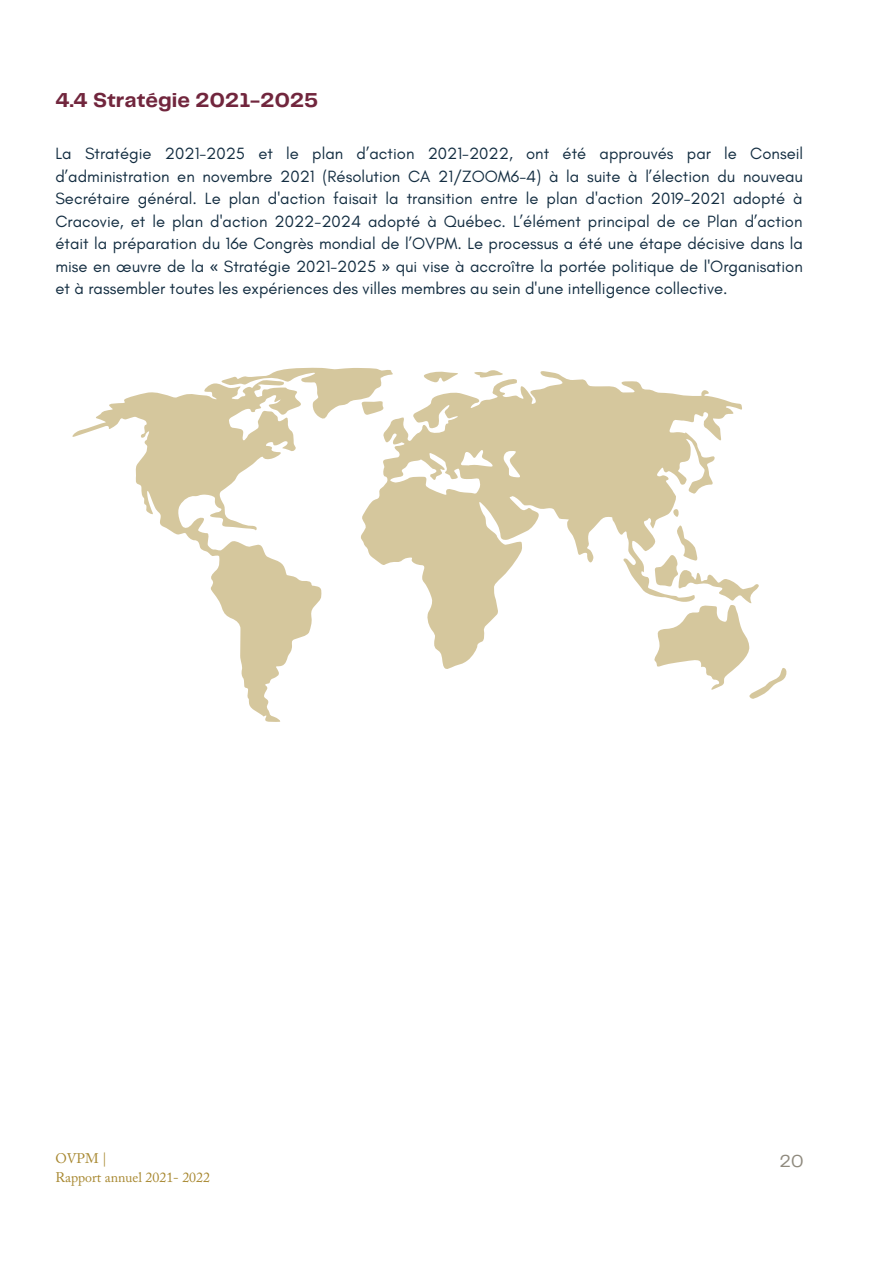
<style>
.page{position:relative;width:893px;height:1264px;background:#fff}
.page>*{position:absolute;margin:0;border:0;box-sizing:border-box;transform-origin:0 0}
.t1{font:700 21px "Telegraf";color:#71263d}
.t2{font:18px "Telegraf";color:#8f8a7e}
.t3{font:16.65px/22.5px "Glacial Indifference";color:#132d41;text-align:justify}
.t4{font:13.8px "Adobe Caslon Pro";color:#a7872f}
.s1{font-family:"Noto Sans"}
</style>
<div class="page">
<svg style="left:361px;top:370px;width:381px;height:299px;fill:#d8caa4"></svg>
<svg style="left:652px;top:523px;width:134px;height:176px"></svg>
<svg style="left:72px;top:383px;width:250px;height:339px"></svg>
<svg style="left:216px;top:368px;width:179px;height:51px"></svg>
<p class="t1" style="left:55px;top:91px;width:264px">4.4 Stratégie 2021-2025</p>
<p class="t3" style="left:55px;top:142px;width:749px">La Stratégie 2021-2025 et le plan d’action 2021-2022, ont été approuvés par le Conseil d’administration en novembre 2021 (Résolution CA 21/ZOOM6-4) à la suite à l’élection du nouveau Secrétaire général. Le plan d'action faisait la transition entre le plan d'action 2019-2021 adopté à Cracovie, et le plan d'action 2022-2024 adopté à Québec. L’élément principal de ce Plan d’action était la préparation du 16e Congrès mondial de l’OVPM. Le processus a été une étape décisive dans la mise en œuvre de la <span class="s1">«</span> Stratégie 2021-2025 <span class="s1">»</span> qui vise à accroître la portée politique de l'Organisation et à rassembler toutes les expériences des villes membres au sein d'une intelligence collective.</p>
<p class="t4" style="left:55px;top:1152px;width:53px">OVPM |</p>
<p class="t2" style="left:779px;top:1153px;width:25px">20</p>
<p class="t4" style="left:55px;top:1171px;width:156px">Rapport annuel 2021- 2022</p>
</div>
